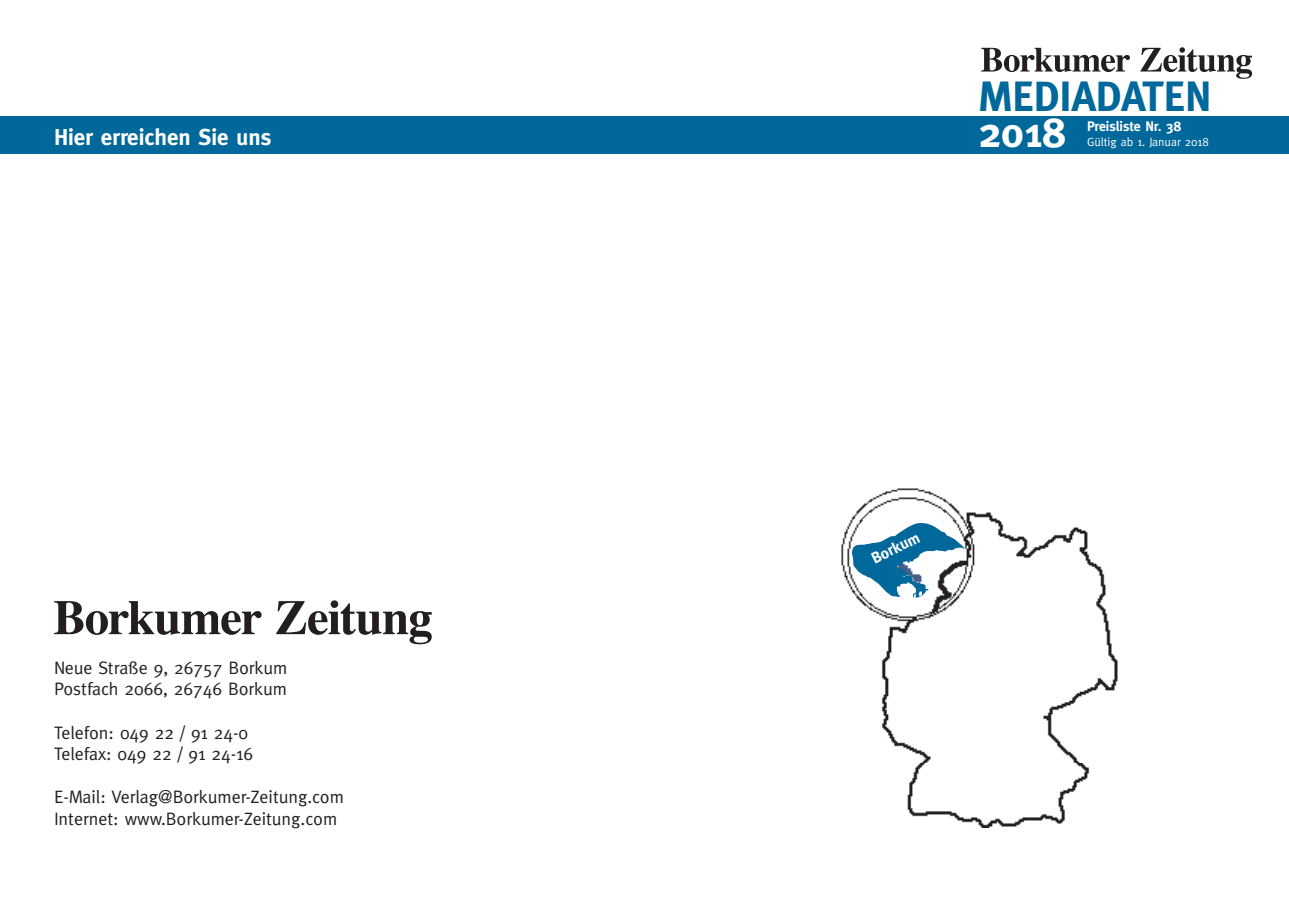
<style>
.page{position:relative;width:1289px;height:919px;background:#fff}
.page>*{position:absolute;margin:0;border:0;box-sizing:border-box;transform-origin:0 0}
.t1{font:700 42.45px "Meta";color:#00689b}
.t2{font:700 42.45px "Meta";color:#fff}
.t3{font:700 22.95px "Meta";color:#fff}
.t4{font:18px/21.6px "Meta";color:#231f20}
.t5{font:700 15.75px "Meta";color:#fff}
.t6{font:700 13.95px "Meta";color:#fff}
.t7{font:12px "Meta";color:#fff}
</style>
<div class="page">
<div style="left:0;top:116px;width:1288px;height:38px;background:#00689b"></div>
<svg style="left:981px;top:47px;width:270px;height:32px"></svg>
<img style="left:841px;top:488px;width:277px;height:339px">
<svg style="left:851px;top:522px;width:113px;height:76px"></svg>
<svg style="left:54px;top:600px;width:378px;height:44px"></svg>
<h1 class="t1" style="left:978px;top:72px;width:234px">MEDIADATEN</h1>
<h1 class="t2" style="left:978px;top:108px;width:89px">2018</h1>
<p class="t6" style="left:1087px;top:118px;width:95px">Preisliste Nr. 38</p>
<p class="t3" style="left:54px;top:123px;width:219px">Hier erreichen Sie uns</p>
<p class="t7" style="left:1087px;top:135px;width:123px">Gültig ab 1. Januar 2018</p>
<p class="t4" style="left:54px;top:656px;width:235px">Neue Straße 9, 26757 Borkum<br>Postfach 2066, 26746 Borkum</p>
<p class="t4" style="left:54px;top:721px;width:200px">Telefon: 049 22 / 91 24-0<br>Telefax: 049 22 / 91 24-16</p>
<p class="t4" style="left:54px;top:786px;width:291px">E-Mail: Verlag@Borkumer-Zeitung.com<br>Internet: www.Borkumer-Zeitung.com</p>
<p class="t5" style="left:868px;top:550px;width:53px;rotate:-26deg">Borkum</p>
</div>
